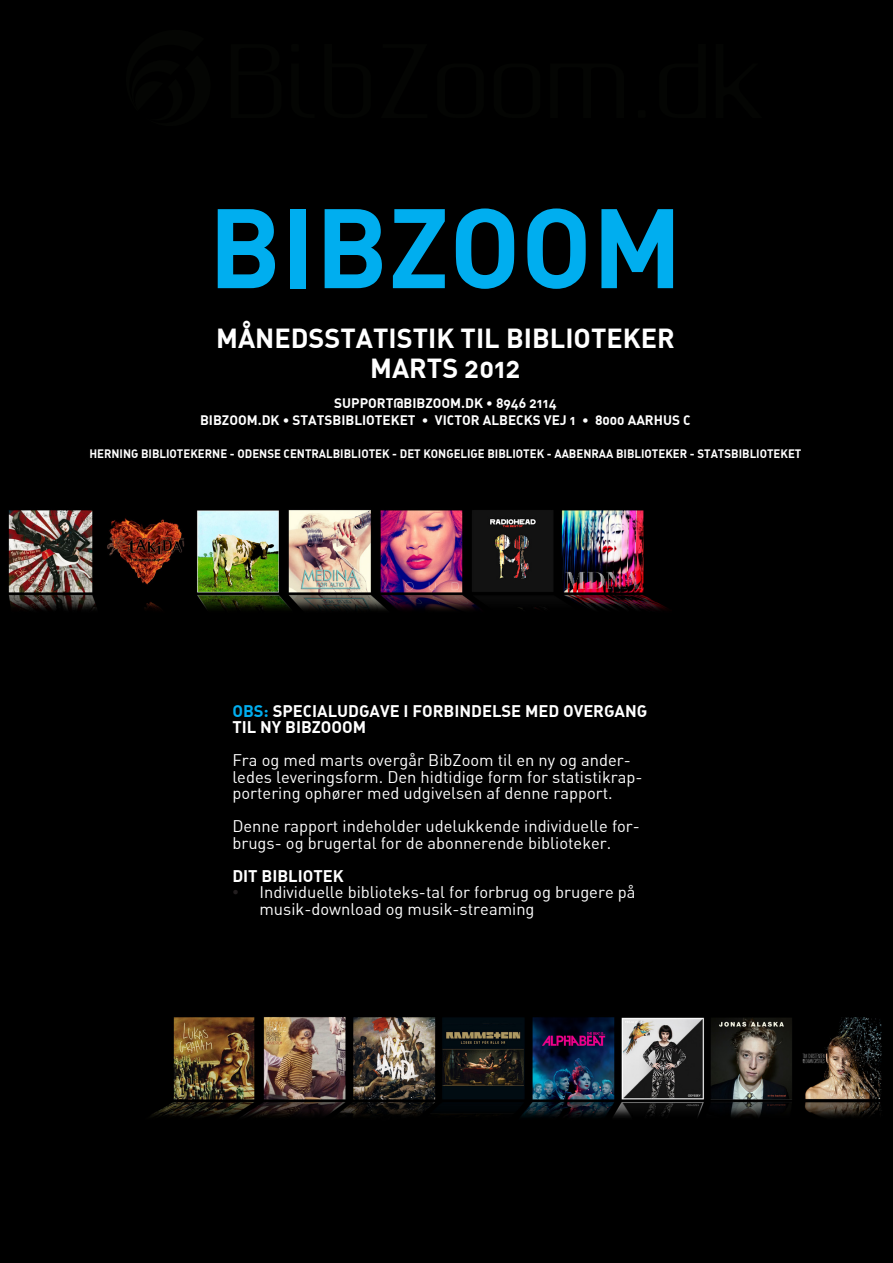
<style>
.page{position:relative;width:893px;height:1263px;background:#000}
.page>*{position:absolute;margin:0;border:0;box-sizing:border-box;transform-origin:0 0}
.t1{font:700 111px "DIN Alternate";color:#00aeef}
.t2{font:700 27px/30px "DIN Alternate";color:#fff;text-align:center}
.t3{font:16.5px/16.5px "DIN Alternate";color:#fff}
.t4{font:700 16.5px/16.5px "DIN Alternate";color:#fff}
.t5{font:700 13.5px/16.5px "DIN Alternate";color:#fff;text-align:center}
.t6{font:700 12px "DIN Alternate";color:#fff;scale:.95 1}
.s1{color:#00aeef}
.s2{font-family:"Times New Roman";font-size:18px;color:#231f20}
</style>
<div class="page">
<div style="left:126px;top:30px;width:85px;height:96px;background:#000"></div>
<img style="left:132px;top:1003px;width:761px;height:120px">
<img style="left:0;top:496px;width:672px;height:119px">
<h1 class="t1" style="left:208px;top:175px;width:475px">BIBZOOM</h1>
<h2 class="t2" style="left:216px;top:322px;width:460px">MÅNEDSSTATISTIK TIL BIBLIOTEKER<br>MARTS 2012</h2>
<p class="t5" style="left:200px;top:394px;width:491px">SUPPORT@BIBZOOM.DK • 8946 2114<br>BIBZOOM.DK • STATSBIBLIOTEKET • VICTOR ALBECKS VEJ 1 • 8000 AARHUS C</p>
<p class="t6" style="left:89px;top:445px;width:751px">H ERNING BIBLIOTEKERNE - ODENSE CENTRALBIBLIOTEK - DET KONGELIGE BIBLIOTEK - AABENRAA BIBLIOTEKER - STATSBIBLIOTEKET</p>
<p class="t4" style="left:232px;top:702px;width:416px"><span class="s1">OBS:</span> SPECIALUDGAVE I FORBINDELSE MED OVERGANG<br>TIL NY BIBZOOOM</p>
<p class="t3" style="left:232px;top:752px;width:411px">Fra og med marts overgår BibZoom til en ny og ander&shy;ledes leveringsform. Den hidtidige form for statistikrap&shy;portering ophører med udgivelsen af denne rapport.</p>
<p class="t3" style="left:232px;top:818px;width:409px">Denne rapport indeholder udelukkende individuelle for&shy;brugs- og brugertal for de abonnerende biblioteker.</p>
<p class="t4" style="left:232px;top:867px;width:113px">DIT BIBLIOTEK</p>
<p class="t3" style="left:259px;top:884px;width:378px;text-indent:-27px"><span class="s2">•</span> Individuelle biblioteks-tal for forbrug og brugere på musik-download og musik-streaming</p>
</div>
